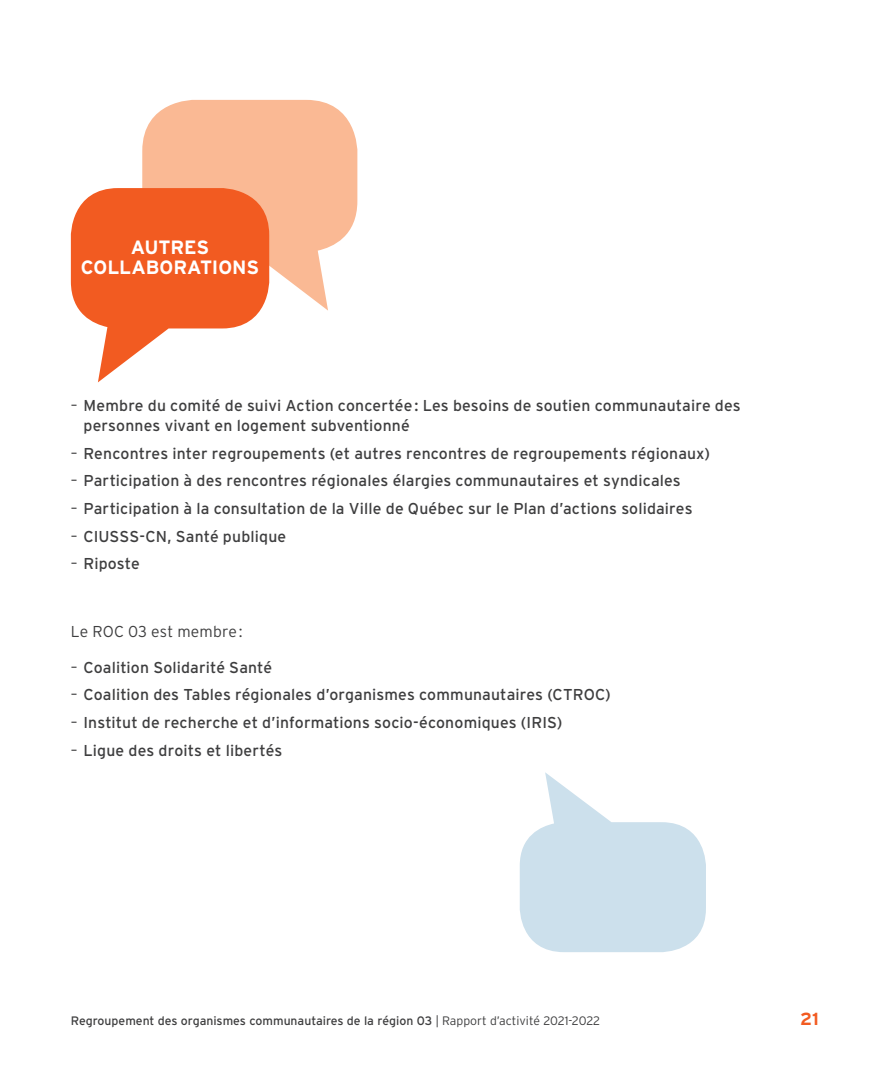
<style>
.page{position:relative;width:882px;height:1071px;background:#fff}
.page>*{position:absolute;margin:0;border:0;box-sizing:border-box;transform-origin:0 0}
.Txt_courant{font:700 19.25px/20.1px "Interstate";letter-spacing:-.005em;color:#fff;text-align:center}
.t1{font:700 17.5px "Interstate";color:#f25b21}
.t2{font:15.75px/20.1px "Interstate";letter-spacing:.01em;color:#3e3e3f}
.Txt_courant-2{font:300 15.75px "Interstate";letter-spacing:.01em;color:#3e3e3f}
.t3{font:12.25px "Interstate";color:#3e3e3f}
.s1{font-weight:300}
</style>
<div class="page">
<svg style="left:520px;top:772px;width:186px;height:180px"></svg>
<svg style="left:142px;top:100px;width:215px;height:211px;fill:#fab994"></svg>
<svg style="left:71px;top:188px;width:198px;height:194px;fill:#f25b21"></svg>
<p class="Txt_courant" style="left:81px;top:237px;width:180px">AUTRES<br>COLLABORATIONS</p>
<p class="t2" style="left:83px;top:395px;width:659px;text-indent:-13px"><span class="s1">–</span> Membre du comité de suivi Action concertée: Les besoins de soutien communautaire des personnes vivant en logement subventionné</p>
<p class="t2" style="left:71px;top:443px;width:641px"><span class="s1">–</span> Rencontres inter regroupements (et autres rencontres de regroupements régionaux)</p>
<p class="t2" style="left:71px;top:471px;width:611px"><span class="s1">–</span> Participation à des rencontres régionales élargies communautaires et syndicales</p>
<p class="t2" style="left:71px;top:498px;width:623px"><span class="s1">–</span> Participation à la consultation de la Ville de Québec sur le Plan d’actions solidaires</p>
<p class="t2" style="left:71px;top:526px;width:217px"><span class="s1">–</span> CIUSSS-CN, Santé publique</p>
<p class="t2" style="left:71px;top:554px;width:71px"><span class="s1">–</span> Riposte</p>
<p class="Txt_courant-2" style="left:71px;top:622px;width:173px">Le ROC 03 est membre:</p>
<p class="t2" style="left:71px;top:657px;width:203px"><span class="s1">–</span> Coalition Solidarité Santé</p>
<p class="t2" style="left:71px;top:685px;width:542px"><span class="s1">–</span> Coalition des Tables régionales d’organismes communautaires (CTROC)</p>
<p class="t2" style="left:71px;top:712px;width:493px"><span class="s1">–</span> Institut de recherche et d’informations socio-économiques (IRIS)</p>
<p class="t2" style="left:71px;top:740px;width:213px"><span class="s1">–</span> Ligue des droits et libertés</p>
<p class="t3" style="left:71px;top:1014px;width:531px">Regroupement des organismes communautaires de la région 03 <span class="s1">| Rapport d’activité 2021-2022</span></p>
<p class="t1" style="left:800px;top:1009px;width:20px">21</p>
</div>
